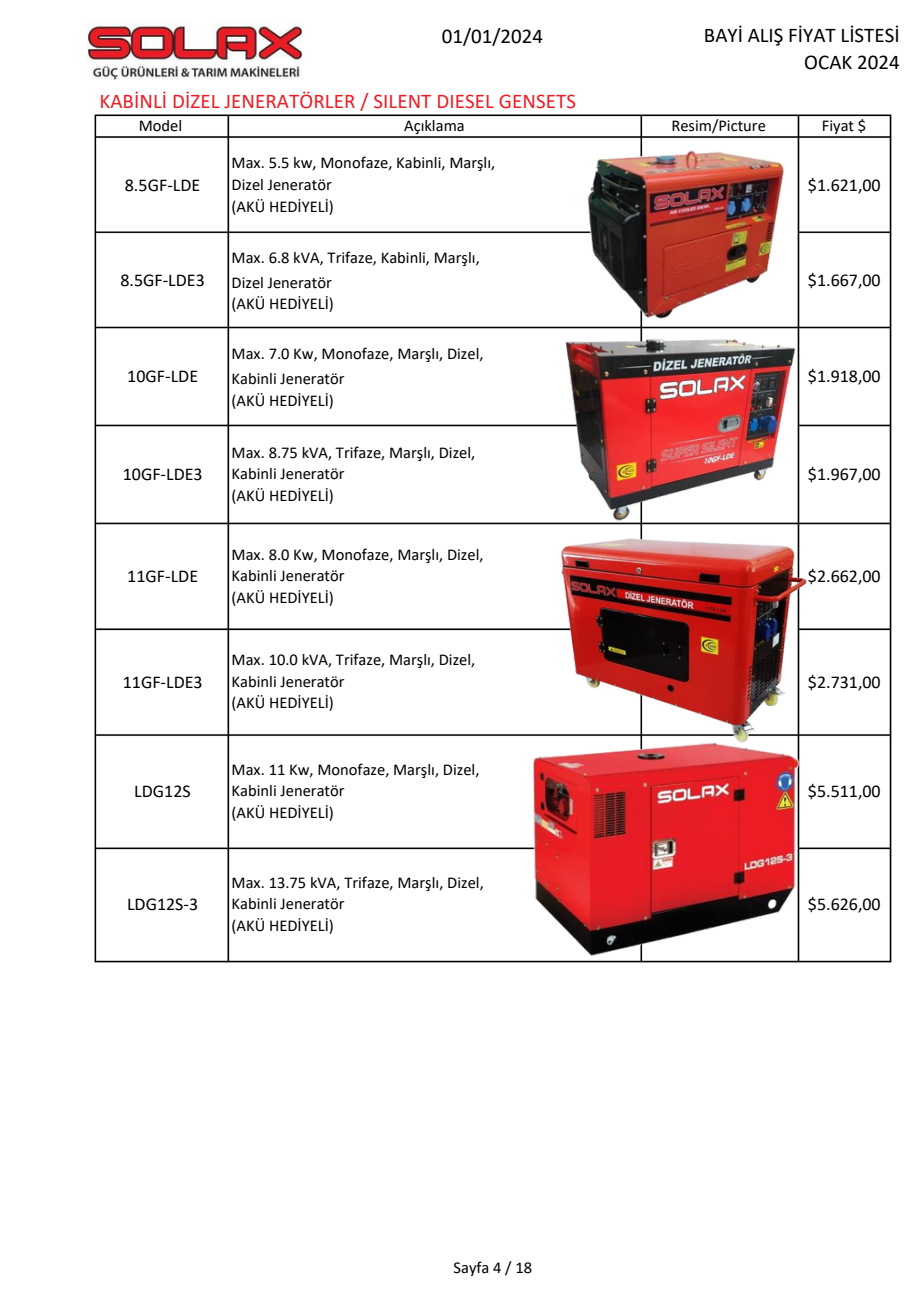
<style>
.page{position:relative;width:922px;height:1302px;background:#fff}
.page>*{position:absolute;margin:0;border:0;box-sizing:border-box;transform-origin:0 0}
.t1{font:21px "Calibri";letter-spacing:.005em;color:#ed1c24}
.t2{font:21px/27px "Calibri";color:#000;text-align:right}
.t3{font:18px "Calibri";color:#000}
.t4{font:16.5px/21.3px "Calibri";color:#000}
</style>
<div class="page">
<img style="left:88px;top:22px;width:214px;height:57px">
<img style="left:94px;top:114px;width:798px;height:849px">
<img style="left:522px;top:740px;width:282px;height:219px">
<img style="left:583px;top:142px;width:205px;height:183px">
<img style="left:549px;top:535px;width:266px;height:209px">
<img style="left:556px;top:333px;width:246px;height:190px">
<p class="t2" style="left:441px;top:24px;width:103px">01/01/2024</p>
<h2 class="t1" style="left:99px;top:92px;width:478px">KABİNLİ DİZEL JENERATÖRLER / SILENT DIESEL GENSETS</h2>
<p class="t4" style="left:139px;top:117px;width:45px">Model</p>
<p class="t3" style="left:125px;top:178px;width:77px">8.5GF-LDE</p>
<p class="t3" style="left:120px;top:273px;width:86px">8.5GF-LDE3</p>
<p class="t3" style="left:127px;top:369px;width:72px">10GF-LDE</p>
<p class="t3" style="left:123px;top:467px;width:81px">10GF-LDE3</p>
<p class="t3" style="left:127px;top:568px;width:72px">11GF-LDE</p>
<p class="t3" style="left:123px;top:674px;width:81px">11GF-LDE3</p>
<p class="t3" style="left:134px;top:783px;width:58px">LDG12S</p>
<p class="t3" style="left:127px;top:896px;width:73px">LDG12S-3</p>
<h3 class="t4" style="left:404px;top:117px;width:62px">Açıklama</h3>
<h3 class="t4" style="left:231px;top:153px;width:265px">Max. 5.5 kw, Monofaze, Kabinli, Marşlı,</h3>
<h3 class="t4" style="left:231px;top:176px;width:102px">Dizel Jeneratör</h3>
<h3 class="t4" style="left:231px;top:197px;width:104px">(AKÜ HEDİYELİ)</h3>
<h3 class="t4" style="left:231px;top:248px;width:250px">Max. 6.8 kVA, Trifaze, Kabinli, Marşlı,</h3>
<h3 class="t4" style="left:231px;top:273px;width:102px">Dizel Jeneratör</h3>
<p class="t4" style="left:231px;top:294px;width:104px">(AKÜ HEDİYELİ)</p>
<p class="t4" style="left:231px;top:345px;width:253px">Max. 7.0 Kw, Monofaze, Marşlı, Dizel,</p>
<p class="t4" style="left:231px;top:369px;width:114px">Kabinli Jeneratör</p>
<p class="t4" style="left:231px;top:391px;width:104px">(AKÜ HEDİYELİ)</p>
<h1 class="t4" style="left:231px;top:443px;width:245px">Max. 8.75 kVA, Trifaze, Marşlı, Dizel,<br>Kabinli Jeneratör<br>(AKÜ HEDİYELİ)</h1>
<h3 class="t4" style="left:231px;top:545px;width:253px">Max. 8.0 Kw, Monofaze, Marşlı, Dizel,<br>Kabinli Jeneratör<br>(AKÜ HEDİYELİ)</h3>
<p class="t4" style="left:231px;top:650px;width:245px">Max. 10.0 kVA, Trifaze, Marşlı, Dizel,<br>Kabinli Jeneratör<br>(AKÜ HEDİYELİ)</p>
<p class="t4" style="left:231px;top:760px;width:249px">Max. 11 Kw, Monofaze, Marşlı, Dizel,<br>Kabinli Jeneratör<br>(AKÜ HEDİYELİ)</p>
<h3 class="t4" style="left:231px;top:873px;width:254px">Max. 13.75 kVA, Trifaze, Marşlı, Dizel,<br>Kabinli Jeneratör<br>(AKÜ HEDİYELİ)</h3>
<h1 class="t2" style="left:703px;top:23px;width:197px">BAYİ ALIŞ FİYAT LİSTESİ<br>OCAK 2024</h1>
<p class="t4" style="left:671px;top:117px;width:96px">Resim/Picture</p>
<p class="t4" style="left:821px;top:117px;width:46px">Fiyat $</p>
<p class="t3" style="left:807px;top:178px;width:74px">$1.621,00</p>
<p class="t3" style="left:807px;top:273px;width:74px">$1.667,00</p>
<p class="t3" style="left:807px;top:369px;width:74px">$1.918,00</p>
<p class="t3" style="left:807px;top:467px;width:74px">$1.967,00</p>
<p class="t3" style="left:807px;top:568px;width:74px">$2.662,00</p>
<p class="t3" style="left:807px;top:674px;width:74px">$2.731,00</p>
<p class="t3" style="left:807px;top:783px;width:74px">$5.511,00</p>
<p class="t3" style="left:807px;top:896px;width:74px">$5.626,00</p>
<p class="t4" style="left:453px;top:1257px;width:80px">Sayfa 4 / 18</p>
</div>
